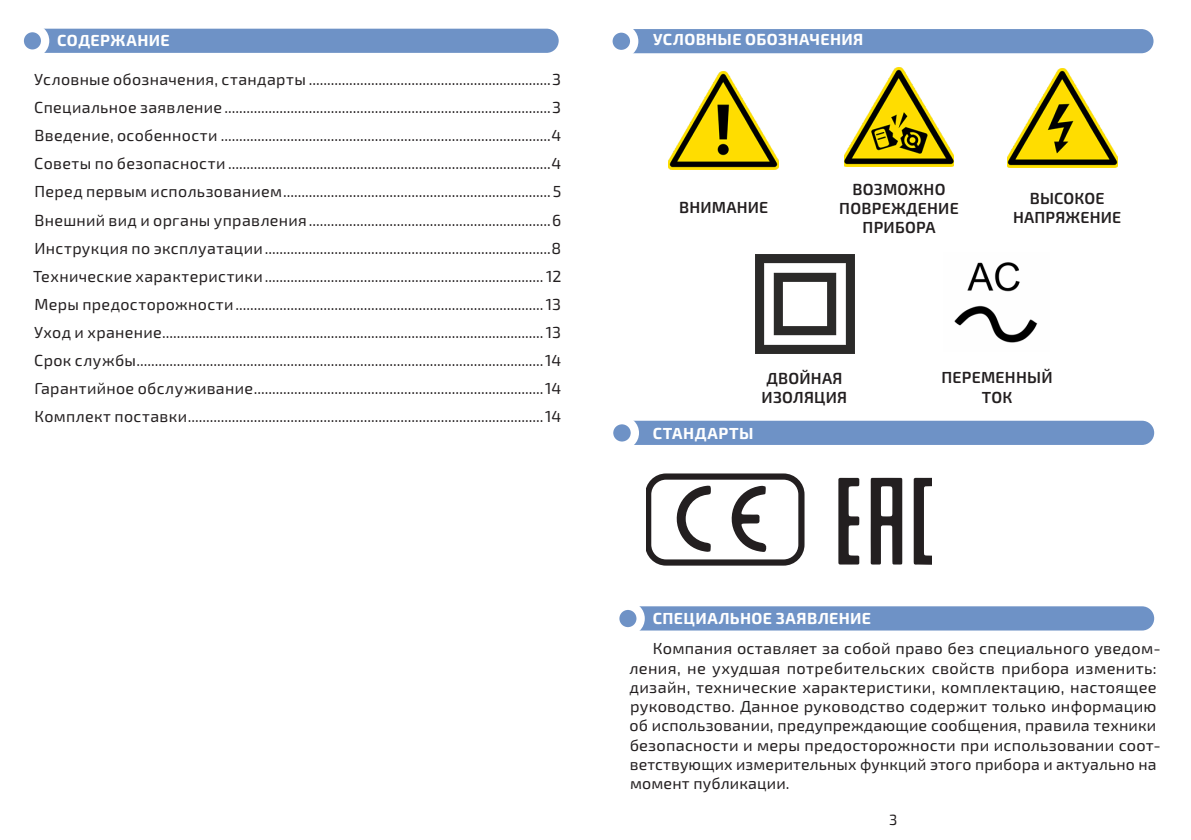
<style>
.page{position:relative;width:1191px;height:840px;background:#fff}
.page>*{position:absolute;margin:0;border:0;box-sizing:border-box;transform-origin:0 0}
.t1{font:16px/28px "Exo 2.0";letter-spacing:.015em;color:#231f20}
.t2{font:600 16px/19.2px "Exo 2.0";letter-spacing:.015em;color:#231f20;text-align:center}
.t3{font:700 16px "Exo 2.0";letter-spacing:.02em;color:#fff}
.t4{font:14.8px "Exo 2.0";color:#231f20}
</style>
<div class="page">
<svg style="left:640px;top:606px;width:515px;height:25px;background:#7396c8"></svg>
<svg style="left:615px;top:605px;width:25px;height:26px"></svg>
<div style="left:611px;top:601px;width:34px;height:34px;border:8px solid #fff;border-radius:50%"></div>
<div style="left:633px;top:29px;width:521px;height:25px;background:#6e92c6"></div>
<svg style="left:608px;top:28px;width:26px;height:26px"></svg>
<div style="left:604px;top:24px;width:34px;height:34px;border:8px solid #fff;border-radius:50%"></div>
<div style="left:634px;top:420px;width:521px;height:25px;background:#6e92c6"></div>
<svg style="left:609px;top:420px;width:26px;height:25px"></svg>
<div style="left:605px;top:416px;width:34px;height:33px;border:8px solid #fff;border-radius:50%"></div>
<svg style="left:44px;top:28px;width:515px;height:25px;background:#7396c8"></svg>
<svg style="left:20px;top:28px;width:25px;height:26px"></svg>
<div style="left:16px;top:24px;width:33px;height:34px;border:8px solid #fff;border-radius:50%"></div>
<svg style="left:913px;top:477px;width:18px;height:88px"></svg>
<svg style="left:870px;top:477px;width:32px;height:88px"></svg>
<svg style="left:838px;top:477px;width:22px;height:87px"></svg>
<svg style="left:646px;top:473px;width:158px;height:92px"></svg>
<img style="left:669px;top:72px;width:109px;height:97px">
<img style="left:845px;top:67px;width:108px;height:99px">
<img style="left:1007px;top:68px;width:110px;height:100px">
<img style="left:755px;top:254px;width:99px;height:99px">
<img style="left:954px;top:262px;width:84px;height:81px">
<p class="t3" style="left:57px;top:31px;width:114px">СОДЕРЖАНИЕ</p>
<p class="t1" style="left:33px;top:66px;width:530px;text-align:justify">Условные обозначения, стандарты ..................................................................3<br>Специальное заявление .........................................................................................3<br>Введение, особенности ..........................................................................................4<br>Советы по безопасности ........................................................................................4<br>Перед первым использованием.........................................................................5<br>Внешний вид и органы управления..................................................................6<br>Инструкция по эксплуатации..............................................................................8<br>Технические характеристики............................................................................ 12<br>Меры предосторожности....................................................................................13<br>Уход и хранение........................................................................................................13<br>Срок службы...............................................................................................................14<br>Гарантийное обслуживание...............................................................................14<br>Комплект поставки.................................................................................................14</p>
<p class="t3" style="left:653px;top:30px;width:212px">УСЛОВНЫЕ ОБОЗНАЧЕНИЯ</p>
<p class="t2" style="left:679px;top:198px;width:90px">ВНИМАНИЕ</p>
<p class="t2" style="left:839px;top:180px;width:121px">ВОЗМОЖНО<br>ПОВРЕЖДЕНИЕ<br>ПРИБОРА</p>
<p class="t2" style="left:1013px;top:189px;width:109px">ВЫСОКОЕ<br>НАПРЯЖЕНИЕ</p>
<p class="t3" style="left:653px;top:423px;width:102px">СТАНДАРТЫ</p>
<p class="t2" style="left:761px;top:369px;width:87px;text-align:left">ДВОЙНАЯ<br>ИЗОЛЯЦИЯ</p>
<p class="t2" style="left:941px;top:368px;width:113px">ПЕРЕМЕННЫЙ<br>ТОК</p>
<p class="t3" style="left:653px;top:608px;width:220px">СПЕЦИАЛЬНОЕ ЗАЯВЛЕНИЕ</p>
<p class="t1" style="left:629px;top:639px;width:533px;line-height:19.2px;text-indent:24px">Компания оставляет за собой право без специального уведом&shy;ления, не ухудшая потребительских свойств прибора изменить: дизайн, технические характеристики, комплектацию, настоящее руководство. Данное руководство содержит только информацию об использовании, предупреждающие сообщения, правила техники безопасности и меры предосторожности при использовании соот&shy;ветствующих измерительных функций этого прибора и актуально на момент публикации.</p>
<p class="t4" style="left:889px;top:810px;width:10px">3</p>
</div>
